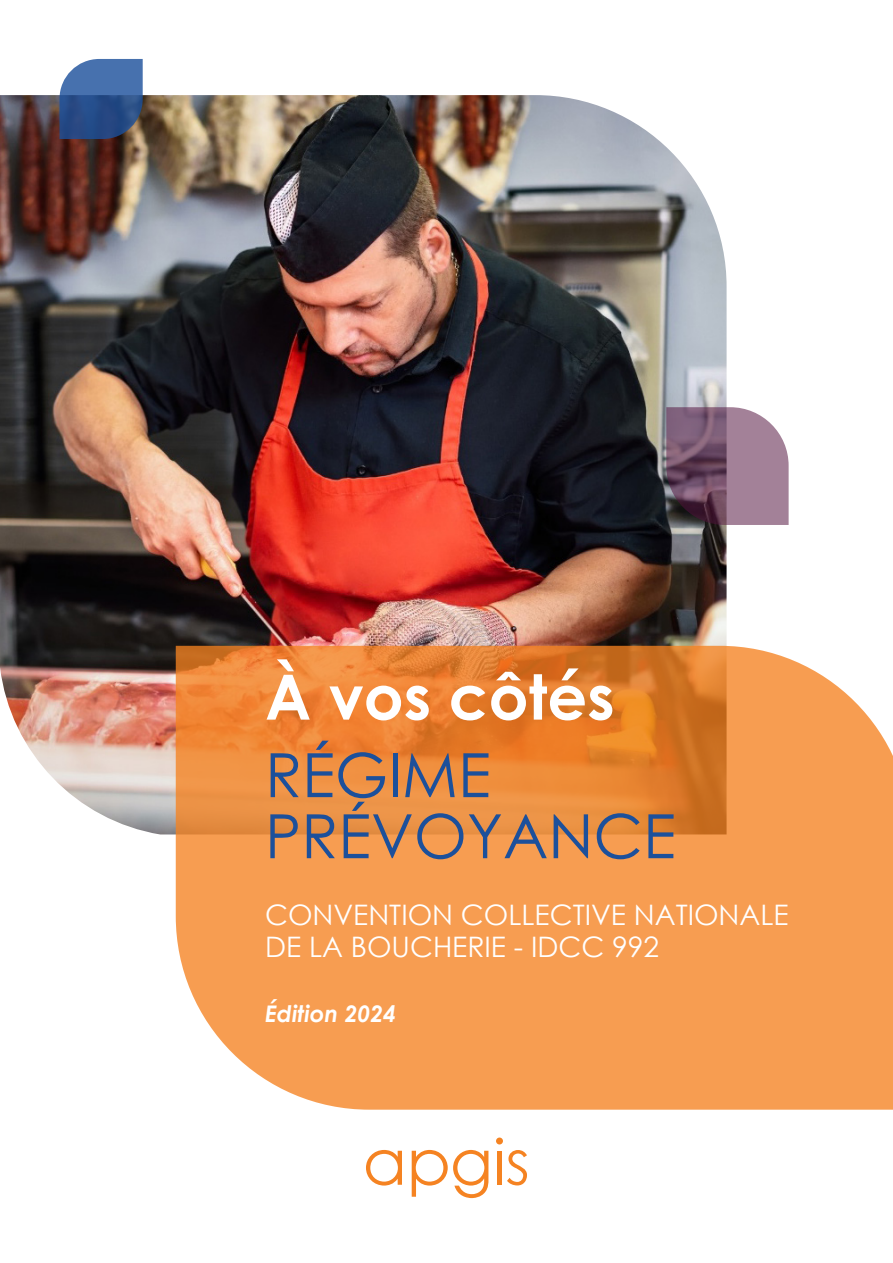
<style>
.page{position:relative;width:893px;height:1263px;background:#fff}
.page>*{position:absolute;margin:0;border:0;box-sizing:border-box;transform-origin:0 0}
.t1{font:700 62.4px "Century Gothic";color:#fff}
.t2{font:61.05px/61.1px "Century Gothic";color:#1c509b}
.t3{font:28.2px/31.3px "Century Gothic";color:#fff}
.t4{font:italic 700 22.95px "Century Gothic";color:#fff}
</style>
<div class="page">
<svg style="left:366px;top:1150px;width:36px;height:35px"></svg>
<svg style="left:412px;top:1150px;width:76px;height:48px"></svg>
<div style="left:497px;top:1151px;width:5px;height:34px;background:#f58322"></div>
<div style="left:496px;top:1137px;width:7px;height:7px;background:#f58322;border-radius:50%"></div>
<svg style="left:507px;top:1150px;width:20px;height:35px"></svg>
<img style="left:0;top:95px;width:727px;height:739px">
<svg style="left:60px;top:59px;width:83px;height:80px;background:#426498"></svg>
<svg style="left:666px;top:407px;width:123px;height:118px;background:#8a6d82"></svg>
<svg style="left:176px;top:646px;width:717px;height:464px;background:#f2994f"></svg>
<h1 class="t1" style="left:265px;top:650px;width:351px">À vos côtés</h1>
<h2 class="t2" style="left:265px;top:744px;width:412px">RÉGIME<br>PRÉVOYANCE</h2>
<p class="t3" style="left:265px;top:899px;width:525px">CONVENTION COLLECTIVE NATIONALE<br>DE LA BOUCHERIE - IDCC 992</p>
<p class="t4" style="left:265px;top:996px;width:132px">Édition 2024</p>
</div>
